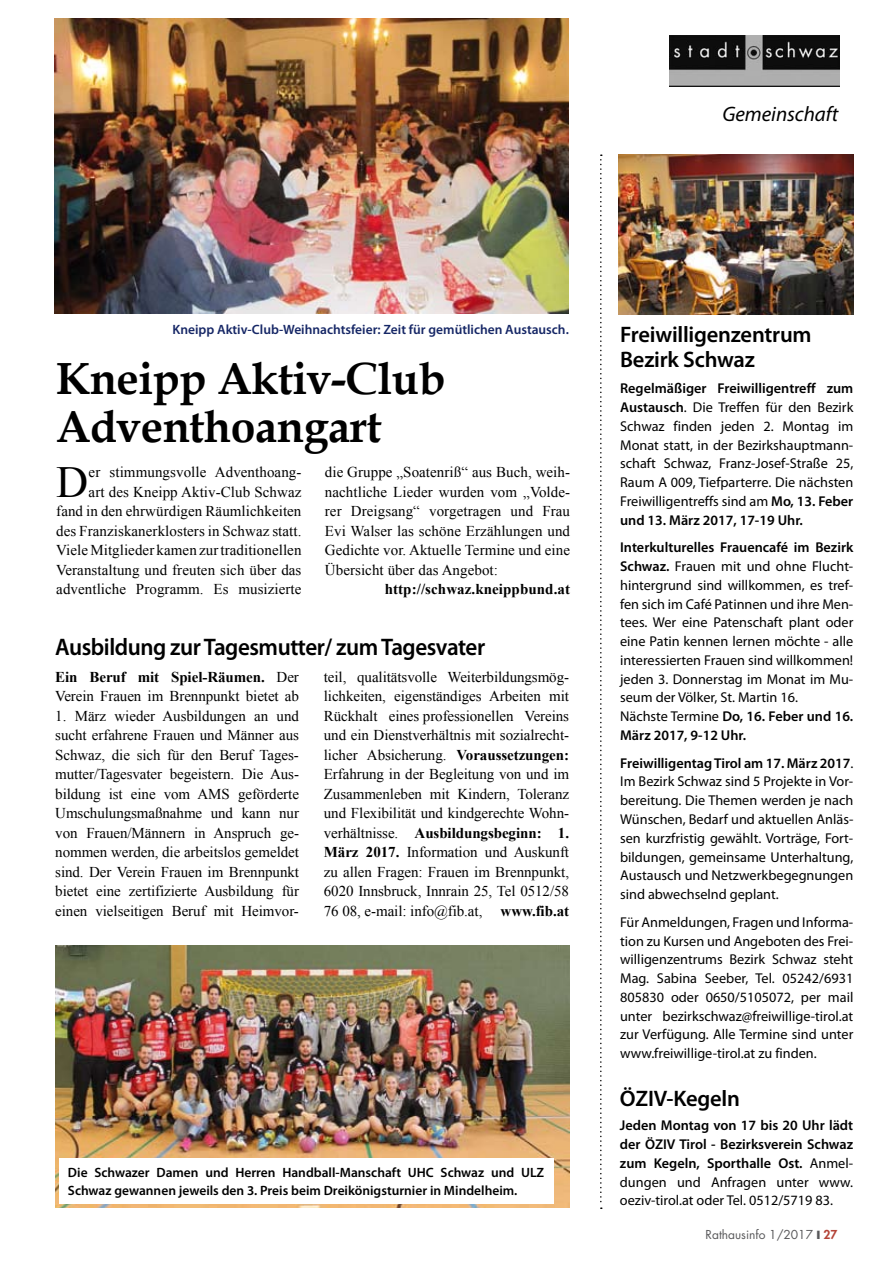
<style>
.page{position:relative;width:893px;height:1263px;background:#fff}
.page>*{position:absolute;margin:0;border:0;box-sizing:border-box;transform-origin:0 0}
.t1{font:700 45px/48px "Book Antiqua";letter-spacing:-.01em;color:#000}
.t2{font:44.4px "Times New Roman";color:#000}
.t3{font:600 24px "Myriad Pro";letter-spacing:-.02em;color:#000;scale:.96 1}
.t4{font:600 22.5px/25.5px "Myriad Pro";letter-spacing:-.01em;color:#000}
.t5{font:italic 21px "Myriad Pro";letter-spacing:-.005em;color:#000}
.t6{font:15px/19.5px "Times New Roman";letter-spacing:.005em;color:#000;text-align:justify}
.t7{font:700 15px "Times New Roman";letter-spacing:.005em;color:#000}
.t8{font:14.25px/18.8px "Myriad Pro";color:#000;text-align:justify}
.t9{font:600 14.25px/18.8px "Myriad Pro";color:#000;text-align:justify}
.t10{font:600 13.5px/18px "Myriad Pro";color:#000}
.t11{font:600 13.5px "Myriad Pro";color:#162766}
.t12{font:12px "Futura";color:#58585a}
.s1{font-weight:700}
.s2{font-weight:600}
.s3{font-weight:400}
.s4{font-weight:800;color:#b44337}
</style>
<div class="page">
<img style="left:670px;top:35px;width:170px;height:51px">
<img style="left:55px;top:18px;width:514px;height:296px">
<svg style="left:600px;top:154px;width:2px;height:1055px"></svg>
<img style="left:55px;top:945px;width:514px;height:263px">
<div style="left:59px;top:1159px;width:495px;height:45px;background:#fff"></div>
<img style="left:619px;top:154px;width:234px;height:160px">
<h3 class="t5" style="left:722px;top:101px;width:118px">Gemeinschaft</h3>
<p class="t11" style="left:173px;top:321px;width:398px">Kneipp Aktiv-Club-Weihnachtsfeier: Zeit für gemütlichen Austausch.</p>
<h1 class="t1" style="left:56px;top:355px;width:392px">Kneipp Aktiv-Club<br>Adventhoangart</h1>
<p class="t6" style="left:56px;top:462px;width:247px;text-align:right">er stimmungsvolle Adventhoang-<br>art des Kneipp Aktiv-Club Schwaz<br>fand in den ehrwürdigen Räumlichkeiten des Franziskanerklosters in Schwaz statt.<br>Viele Mitglieder kamen zur traditionellen Veranstaltung und freuten sich über das adventliche Programm. Es musizierte</p>
<p class="t6" style="left:325px;top:462px;width:247px">die Gruppe „Soatenriß“ aus Buch, weih&shy;nachtliche Lieder wurden vom „Volde&shy;rer Dreigsang“ vorgetragen und Frau Evi Walser las schöne Erzählungen und Gedichte vor. Aktuelle Termine und eine Übersicht über das Angebot:</p>
<h2 class="t2" style="left:56px;top:452px;width:34px">D</h2>
<p class="t7" style="left:385px;top:579px;width:187px">http://schwaz.kneippbund.at</p>
<h3 class="t3" style="left:55px;top:631px;width:449px">Ausbildung zur Tagesmutter/ zum Tagesvater</h3>
<p class="t6" style="left:324px;top:667px;width:247px">teil, qualitätsvolle Weiterbildungsmög&shy;lichkeiten, eigenständiges Arbeiten mit Rückhalt eines professionellen Vereins und ein Dienstverhältnis mit sozialrecht&shy;licher Absicherung. <span class="s1">Voraussetzungen:<br></span>Erfahrung in der Begleitung von und im Zusammenleben mit Kindern, Toleranz und Flexibilität und kindgerechte Wohn&shy;verhältnisse. <span class="s1">Ausbildungsbeginn: 1.<br>März 2017.</span> Information und Auskunft zu allen Fragen: Frauen im Brennpunkt, 6020 Innsbruck, Innrain 25, Tel 0512/58<br>76 08, e-mail: info@fib.at, <span class="s1">www.fib.at</span></p>
<p class="t6" style="left:55px;top:667px;width:245px"><span class="s1">Ein Beruf mit Spiel-Räumen.</span> Der<br>Verein Frauen im Brennpunkt bietet ab</p>
<p class="t6" style="left:55px;top:706px;width:245px">1. März wieder Ausbildungen an und sucht erfahrene Frauen und Männer aus Schwaz, die sich für den Beruf Tages&shy;mutter/Tagesvater begeistern. Die Aus&shy;bildung ist eine vom AMS geförderte Umschulungsmaßnahme und kann nur von Frauen/Männern in Anspruch ge&shy;nommen werden, die arbeitslos gemeldet sind. Der Verein Frauen im Brennpunkt bietet eine zertifizierte Ausbildung für einen vielseitigen Beruf mit Heimvor-</p>
<p class="t10" style="left:68px;top:1163px;width:478px">Die Schwazer Damen und Herren Handball-Manschaft UHC Schwaz und ULZ<br>Schwaz gewannen jeweils den 3. Preis beim Dreikönigsturnier in Mindelheim.</p>
<h3 class="t4" style="left:620px;top:321px;width:193px">Freiwilligenzentrum<br>Bezirk Schwaz</h3>
<p class="t8" style="left:620px;top:379px;width:235px"><span class="s2">Regelmäßiger Freiwilligentreff zum Austausch</span>. Die Treffen für den Bezirk Schwaz finden jeden 2. Montag im Monat statt, in der Bezirkshauptmann&shy;schaft Schwaz, Franz-Josef-Straße 25, Raum A 009, Tiefparterre. Die nächsten Freiwilligentreffs sind am <span class="s2">Mo, 13. Feber und 13. März 2017, 17-19 Uhr.</span></p>
<p class="t8" style="left:620px;top:538px;width:235px;text-align:left"><span class="s2">Interkulturelles Frauencafé im Bezirk Schwaz.</span> Frauen mit und ohne Flucht&shy;hintergrund sind willkommen, es tref&shy;fen sich im Café Patinnen und ihre Men&shy;tees. Wer eine Patenschaft plant oder eine Patin kennen lernen möchte - alle interessierten Frauen sind willkommen! jeden 3. Donnerstag im Monat im Mu&shy;seum der Völker, St. Martin 16.<br>Nächste Termine <span class="s2">Do, 16. Feber und 16.<br>März 2017, 9-12 Uhr.</span></p>
<p class="t8" style="left:620px;top:753px;width:235px"><span class="s2">Freiwilligentag Tirol am 17. März 2017</span>.<br>Im Bezirk Schwaz sind 5 Projekte in Vor&shy;bereitung. Die Themen werden je nach Wünschen, Bedarf und aktuellen Anläs&shy;sen kurzfristig gewählt. Vorträge, Fort&shy;bildungen, gemeinsame Unterhaltung, Austausch und Netzwerkbegegnungen sind abwechselnd geplant.</p>
<p class="t8" style="left:620px;top:912px;width:235px">Für Anmeldungen, Fragen und Informa&shy;tion zu Kursen und Angeboten des Frei&shy;willigenzentrums Bezirk Schwaz steht Mag. Sabina Seeber, Tel. 05242/6931<br>805830 oder 0650/5105072, per mail unter bezirkschwaz@freiwillige-tirol.at zur Verfügung. Alle Termine sind unter www.freiwillige-tirol.at zu finden.</p>
<h3 class="t4" style="left:620px;top:1085px;width:122px">ÖZIV-Kegeln</h3>
<p class="t9" style="left:620px;top:1116px;width:235px">Jeden Montag von 17 bis 20 Uhr lädt der ÖZIV Tirol - Bezirksverein Schwaz zum Kegeln, Sporthalle Ost. <span class="s3">Anmel&shy;dungen und Anfragen unter www. oeziv-tirol.at oder Tel. 0512/5719 83.</span></p>
<p class="t12" style="left:706px;top:1227px;width:133px">Rathausinfo 1/2017 ❙ <span class="s4">27</span></p>
</div>
